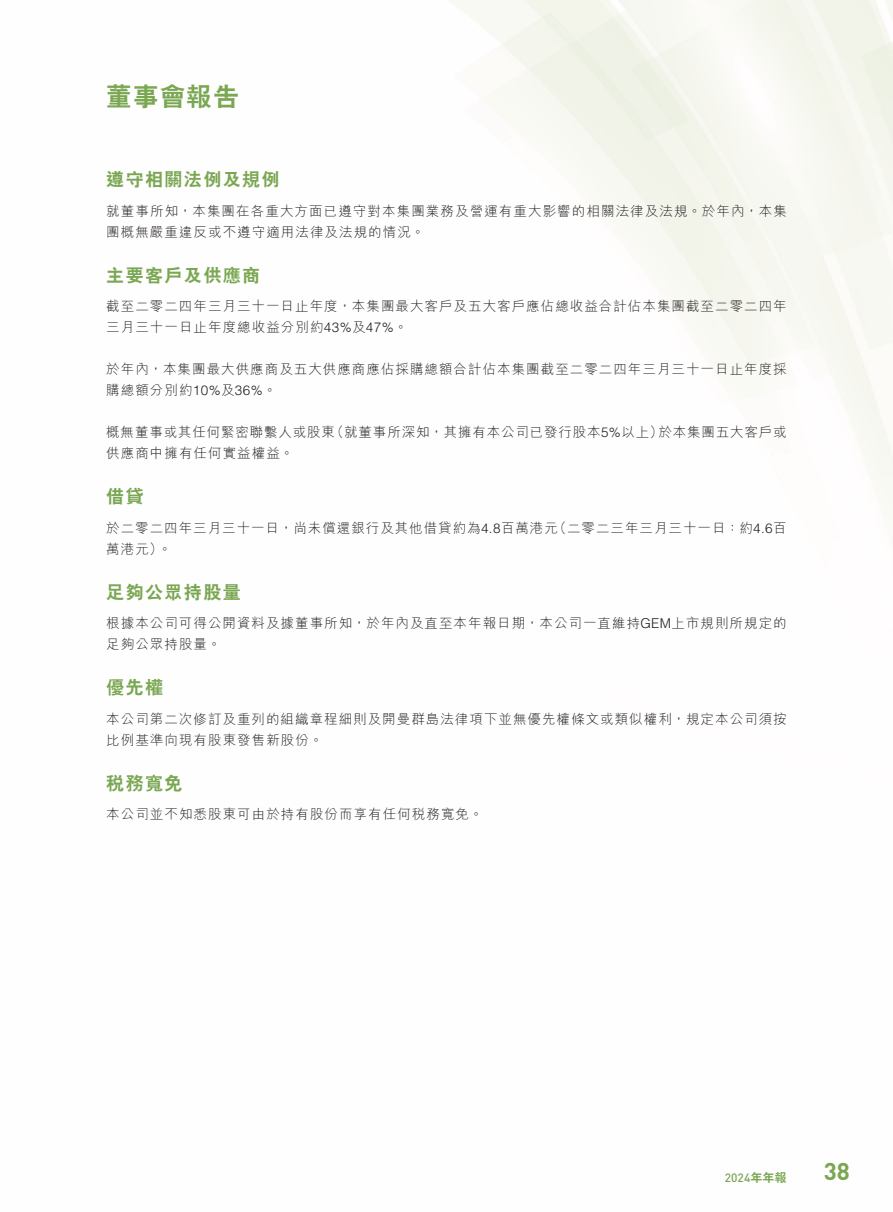
<style>
.page{position:relative;width:893px;height:1212px;background:#fff}
.page>*{position:absolute;margin:0;border:0;box-sizing:border-box;transform-origin:0 0}
.t1{font:800 25.5px "C Hei 2 HK";letter-spacing:.05em;color:#7aa752}
.t2{font:700 24px "DIN Pro";color:#7aa752}
.t3{font:800 18px "C Hei 2 HK";letter-spacing:.08em;color:#7aa752}
.t4{font:300 13.5px/21px "M Hei HK";letter-spacing:.075em;color:#231f20}
.t5{font:500 12px "DIN Pro";color:#7aa752}
.s1{font-family:"Helvetica LT Std"}
.s2{font-family:"C Hei 2 HK";font-weight:800}
</style>
<div class="page">
<h1 class="t1" style="left:106px;top:83px;width:134px">董事會報告</h1>
<h3 class="t3" style="left:106px;top:170px;width:175px">遵守相關法例及規例</h3>
<p class="t4" style="left:106px;top:200px;width:682px">就董事所知，本集團在各重大方面已遵守對本集團業務及營運有重大影響的相關法律及法規。於年內，本集團概無嚴重違反或不遵守適用法律及法規的情況。</p>
<h3 class="t3" style="left:106px;top:266px;width:155px">主要客戶及供應商</h3>
<p class="t4" style="left:106px;top:296px;width:682px">截至二零二四年三月三十一日止年度，本集團最大客戶及五大客戶應佔總收益合計佔本集團截至二零二四年三月三十一日止年度總收益分別約<span class="s1">43%</span>及<span class="s1">47%</span>。</p>
<p class="t4" style="left:106px;top:359px;width:682px">於年內，本集團最大供應商及五大供應商應佔採購總額合計佔本集團截至二零二四年三月三十一日止年度採購總額分別約<span class="s1">10%</span>及<span class="s1">36%</span>。</p>
<p class="t4" style="left:658px;top:422px;width:130px">於本集團五大客戶或</p>
<p class="t4" style="left:330px;top:422px;width:334px">（就董事所深知，其擁有本公司已發行股本<span class="s1">5%</span>以上）</p>
<p class="t4" style="left:106px;top:422px;width:230px">概無董事或其任何緊密聯繫人或股東供應商中擁有任何實益權益。</p>
<h3 class="t3" style="left:106px;top:487px;width:39px">借貸</h3>
<p class="t4" style="left:158px;top:517px;width:401px;text-indent:-52px">於二零二四年三月三十一日，尚未償還銀行及其他借貸約為<span class="s1">4.8</span>百萬港元。</p>
<p class="t4" style="left:553px;top:517px;width:235px">（二零二三年三月三十一日：約<span class="s1">4.6</span>百</p>
<p class="t4" style="left:106px;top:538px;width:58px">萬港元(</p>
<h3 class="t3" style="left:106px;top:583px;width:136px">足夠公眾持股量</h3>
<p class="t4" style="left:106px;top:613px;width:682px">根據本公司可得公開資料及據董事所知，於年內及直至本年報日期，本公司一直維持<span class="s1">GEM</span>上市規則所規定的足夠公眾持股量。</p>
<h3 class="t3" style="left:106px;top:678px;width:58px">優先權</h3>
<p class="t4" style="left:106px;top:708px;width:682px">本公司第二次修訂及重列的組織章程細則及開曼群島法律項下並無優先權條文或類似權利，規定本公司須按比例基準向現有股東發售新股份。</p>
<h3 class="t3" style="left:106px;top:774px;width:78px">稅務寬免</h3>
<p class="t4" style="left:106px;top:804px;width:378px">本公司並不知悉股東可由於持有股份而享有任何稅務寬免。</p>
<p class="t5" style="left:725px;top:1169px;width:63px">2024<span class="s2">年年報</span></p>
<h2 class="t2" style="left:824px;top:1155px;width:28px">38</h2>
</div>
